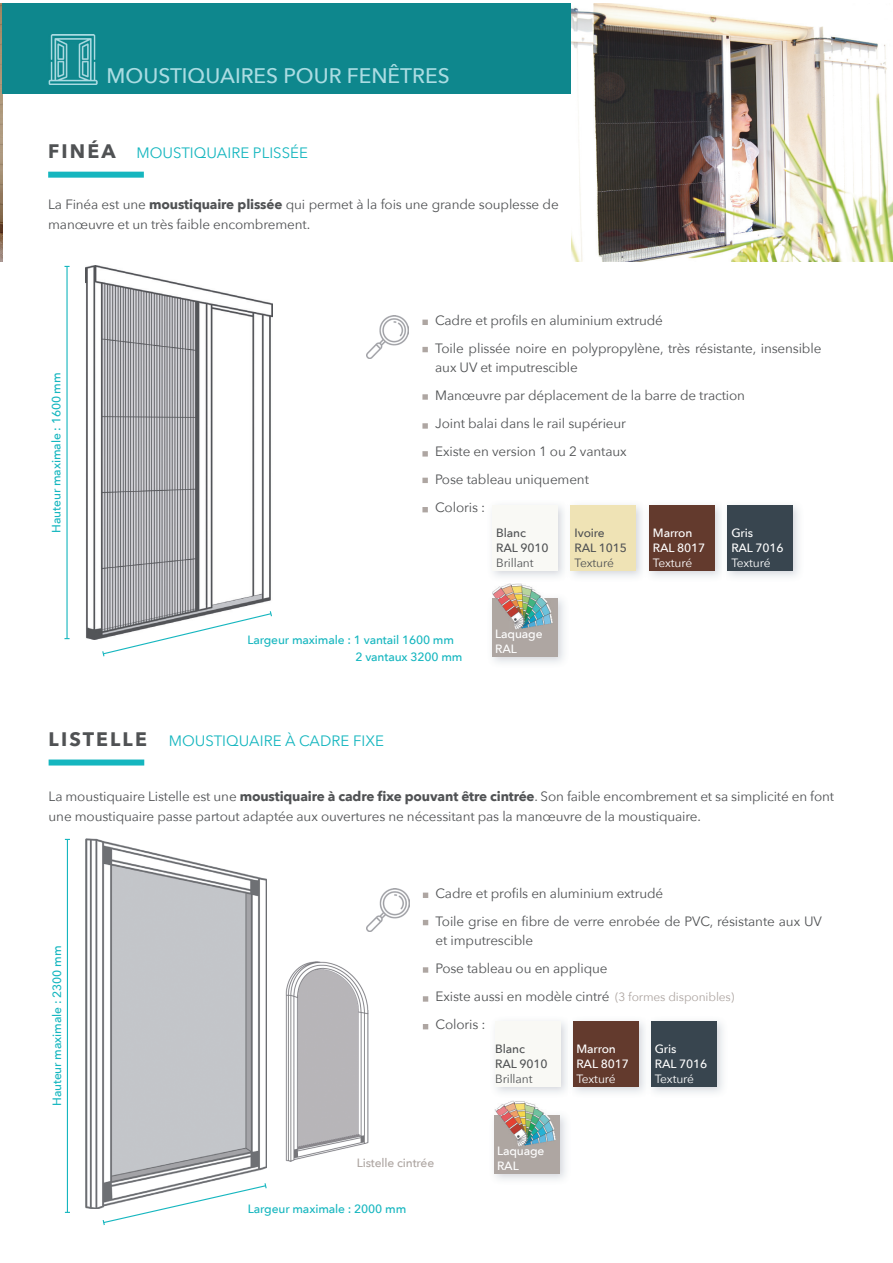
<style>
.page{position:relative;width:893px;height:1263px;background:#fff}
.page>*{position:absolute;margin:0;border:0;box-sizing:border-box;transform-origin:0 0}
.t1{font:500 21px "Avenir Next";color:#abdce2}
.t2{font:15px "Avenir Next";color:#15b6bf}
.t3{font:13.5px/28px "Avenir Next";letter-spacing:-.01em;color:#505254}
.t4{font:500 12px/17.7px "Avenir Next";letter-spacing:-.01em;color:#15b6bf}
.t5{font:500 12px/15px "Avenir Next";letter-spacing:-.01em;color:#fff}
.t6{font:500 12px/15px "Avenir Next";letter-spacing:-.01em;color:#505254}
.t7{font:500 12px "Avenir Next";letter-spacing:-.01em;color:#aea6a2}
.s1{font-weight:700;font-size:19.5px;color:#505254}
.s2{font-weight:700}
.s3{font-weight:400}
.s4{font-size:12px;color:#aea6a2}
</style>
<div class="page">
<img style="left:0;top:4px;width:2px;height:257px">
<div style="left:2px;top:4px;width:891px;height:90px;background:#0e878d"></div>
<img style="left:48px;top:34px;width:49px;height:50px">
<div style="left:48px;top:172px;width:96px;height:6px;background:#15b6bf"></div>
<svg style="left:422px;top:320px;width:6px;height:5px"></svg>
<svg style="left:422px;top:451px;width:6px;height:6px"></svg>
<svg style="left:422px;top:394px;width:6px;height:6px"></svg>
<svg style="left:422px;top:423px;width:6px;height:6px"></svg>
<svg style="left:422px;top:478px;width:6px;height:5px"></svg>
<svg style="left:422px;top:507px;width:6px;height:5px"></svg>
<img style="left:366px;top:316px;width:43px;height:42px">
<svg style="left:422px;top:347px;width:6px;height:5px"></svg>
<div style="left:492px;top:598px;width:66px;height:58px;background:#aea6a2"></div>
<img style="left:492px;top:583px;width:61px;height:47px">
<img style="left:85px;top:266px;width:187px;height:373px">
<hr style="left:66px;top:266px;width:2px;height:373px;background:#15b6bf">
<svg style="left:101px;top:610px;width:171px;height:47px"></svg>
<img style="left:572px;top:4px;width:321px;height:257px">
<div style="left:49px;top:759px;width:95px;height:6px;background:#15b6bf"></div>
<svg style="left:423px;top:892px;width:5px;height:6px"></svg>
<svg style="left:423px;top:967px;width:5px;height:6px"></svg>
<svg style="left:423px;top:996px;width:5px;height:6px"></svg>
<img style="left:366px;top:889px;width:43px;height:42px">
<div style="left:495px;top:1022px;width:65px;height:65px;background:#f9f9f5"></div>
<svg style="left:423px;top:920px;width:5px;height:5px"></svg>
<div style="left:495px;top:1115px;width:65px;height:58px;background:#aea6a2"></div>
<img style="left:495px;top:1100px;width:61px;height:47px">
<img style="left:86px;top:839px;width:181px;height:369px">
<hr style="left:67px;top:839px;width:1px;height:373px;background:#15b6bf">
<svg style="left:102px;top:1182px;width:165px;height:43px"></svg>
<img style="left:573px;top:1021px;width:72px;height:72px">
<div style="left:573px;top:1022px;width:66px;height:65px;background:#633a2d"></div>
<div style="left:492px;top:506px;width:66px;height:65px;background:#f9f9f5"></div>
<div style="left:571px;top:506px;width:65px;height:65px;background:#efe3b5"></div>
<img style="left:649px;top:505px;width:72px;height:72px">
<div style="left:649px;top:506px;width:65px;height:65px;background:#633a2d"></div>
<img style="left:727px;top:505px;width:72px;height:72px">
<div style="left:727px;top:506px;width:66px;height:65px;background:#38454f"></div>
<div style="left:651px;top:1021px;width:66px;height:66px;background:#38454f"></div>
<img style="left:286px;top:962px;width:82px;height:199px">
<svg style="left:423px;top:1024px;width:5px;height:5px"></svg>
<p class="t1" style="left:107px;top:58px;width:344px">MOUSTIQUAIRES POUR FENÊTRES</p>
<p class="t2" style="left:48px;top:140px;width:261px"><span class="s1">FINÉA</span> MOUSTIQUAIRE PLISSÉE</p>
<p class="t3" style="left:48px;top:194px;width:512px;line-height:19.5px">La Finéa est une <span class="s2">moustiquaire plissée</span> qui permet à la fois une grande souplesse de manœuvre et un très faible encombrement.</p>
<p class="t4" style="left:47px;top:533px;width:162px;rotate:-90deg">Hauteur maximale : 1600 mm</p>
<p class="t3" style="left:435px;top:306px;width:388px">Cadre et profils en aluminium extrudé<br>Toile plissée noire en polypropylène, très résistante, insensible</p>
<p class="t3" style="left:435px;top:353px;width:311px">aux UV et imputrescible<br>Manœuvre par déplacement de la barre de traction<br>Joint balai dans le rail supérieur<br>Existe en version 1 ou 2 vantaux<br>Pose tableau uniquement<br>Coloris :</p>
<p class="t4" style="left:355px;top:630px;width:109px;text-indent:-108px">Largeur maximale : 1 vantail 1600 mm<br>2 vantaux 3200 mm</p>
<p class="t6" style="left:496px;top:525px;width:54px">Blanc<br>RAL 9010<br><span class="s3">Brillant</span></p>
<p class="t6" style="left:575px;top:525px;width:54px">Ivoire<br>RAL 1015<br><span class="s3">Texturé</span></p>
<p class="t5" style="left:653px;top:525px;width:54px">Marron<br>RAL 8017<br><span class="s3">Texturé</span></p>
<p class="t5" style="left:731px;top:525px;width:54px">Gris<br>RAL 7016<br><span class="s3">Texturé</span></p>
<p class="t5" style="left:495px;top:625px;width:49px">Laquage<br>RAL</p>
<p class="t2" style="left:49px;top:728px;width:337px"><span class="s1">LISTELLE</span> MOUSTIQUAIRE À CADRE FIXE</p>
<p class="t3" style="left:49px;top:786px;width:787px;line-height:19.5px">La moustiquaire Listelle est une <span class="s2">moustiquaire à cadre fixe pouvant être cintrée</span>. Son faible encombrement et sa simplicité en font une moustiquaire passe partout adaptée aux ouvertures ne nécessitant pas la manœuvre de la moustiquaire.</p>
<p class="t4" style="left:48px;top:1106px;width:162px;rotate:-90deg">Hauteur maximale : 2300 mm</p>
<p class="t3" style="left:436px;top:878px;width:388px">Cadre et profils en aluminium extrudé<br>Toile grise en fibre de verre enrobée de PVC, résistante aux UV</p>
<p class="t3" style="left:436px;top:926px;width:300px">et imputrescible<br>Pose tableau ou en applique<br>Existe aussi en modèle cintré <span class="s4">(3 formes disponibles)<br></span>Coloris :</p>
<p class="t7" style="left:357px;top:1152px;width:79px">Listelle cintrée</p>
<p class="t4" style="left:248px;top:1199px;width:160px">Largeur maximale : 2000 mm</p>
<p class="t6" style="left:495px;top:1041px;width:54px">Blanc<br>RAL 9010<br><span class="s3">Brillant</span></p>
<p class="t5" style="left:576px;top:1041px;width:54px">Marron<br>RAL 8017<br><span class="s3">Texturé</span></p>
<p class="t5" style="left:655px;top:1041px;width:54px">Gris<br>RAL 7016<br><span class="s3">Texturé</span></p>
<p class="t5" style="left:497px;top:1143px;width:49px">Laquage<br>RAL</p>
</div>
